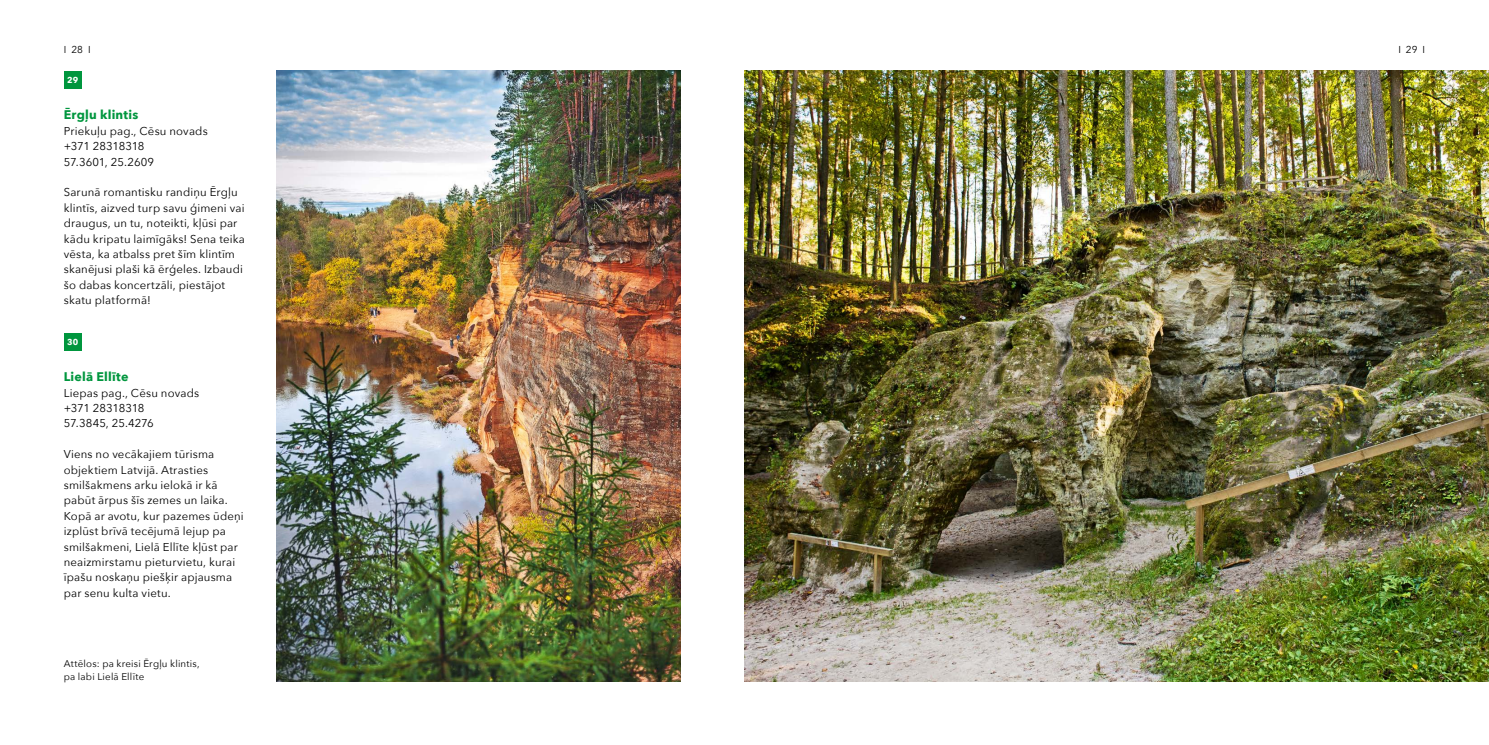
<style>
.page{position:relative;width:1489px;height:745px;background:#fff}
.page>*{position:absolute;margin:0;border:0;box-sizing:border-box;transform-origin:0 0}
.t1{font:700 12.5px "Avenir Next";letter-spacing:.015em;color:#00963e}
.t2{font:11.38px/15.4px "Avenir Next";letter-spacing:.015em;color:#000}
.t3{font:10px "Avenir Next";color:#000}
.t4{font:9.75px/13.5px "Avenir Next";letter-spacing:.02em;color:#000}
.t5{font:700 8.5px "Avenir Next";color:#fff}
</style>
<div class="page">
<div style="left:64px;top:71px;width:17px;height:18px;background:#00963e"></div>
<div style="left:64px;top:332px;width:17px;height:18px;background:#00963e"></div>
<img style="left:276px;top:71px;width:404px;height:609px">
<img style="left:744px;top:71px;width:744px;height:609px">
<p class="t3" style="left:64px;top:41px;width:28px">I 28 I</p>
<p class="t3" style="left:1398px;top:41px;width:28px">I 29 I</p>
<p class="t5" style="left:67px;top:72px;width:12px">29</p>
<p class="t1" style="left:64px;top:104px;width:76px">Ērgļu klintis</p>
<p class="t2" style="left:64px;top:123px;width:145px">Priekuļu pag., Cēsu novads +371 28318318<br>57.3601, 25.2609</p>
<p class="t2" style="left:64px;top:184px;width:182px">Sarunā romantisku randiņu Ērgļu klintīs, aizved turp savu ģimeni vai draugus, un tu, noteikti, kļūsi par kādu kripatu laimīgāks! Sena teika vēsta, ka atbalss pret šīm klintīm skanējusi plaši kā ērģeles. Izbaudi šo dabas koncertzāli, piestājot skatu platformā!</p>
<p class="t5" style="left:67px;top:334px;width:12px">30</p>
<p class="t1" style="left:64px;top:366px;width:66px">Lielā Ellīte</p>
<p class="t2" style="left:64px;top:384px;width:137px">Liepas pag., Cēsu novads +371 28318318<br>57.3845, 25.4276</p>
<p class="t2" style="left:64px;top:445px;width:181px">Viens no vecākajiem tūrisma objektiem Latvijā. Atrasties smilšakmens arku ielokā ir kā pabūt ārpus šīs zemes un laika.<br>Kopā ar avotu, kur pazemes ūdeņi izplūst brīvā tecējumā lejup pa smilšakmeni, Lielā Ellīte kļūst par neaizmirstamu pieturvietu, kurai īpašu noskaņu piešķir apjausma par senu kulta vietu.</p>
<p class="t4" style="left:64px;top:655px;width:137px">Attēlos: pa kreisi Ērgļu klintis, pa labi Lielā Ellīte</p>
</div>
